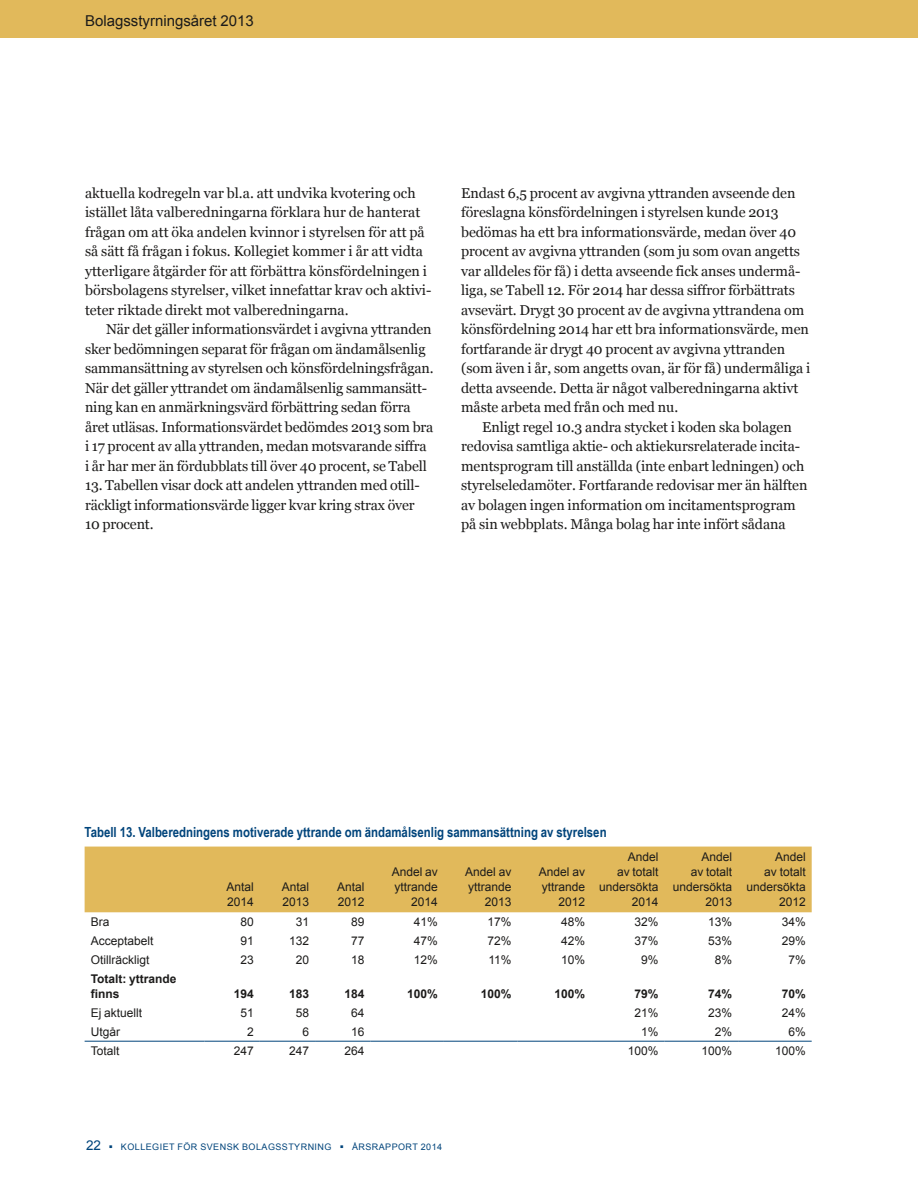
<style>
.page{position:relative;width:918px;height:1188px;background:#fff}
.page>*{position:absolute;margin:0;border:0;box-sizing:border-box;transform-origin:0 0}
.t1{font:15px "Arial";color:#1c1b1a}
.t2{font:14.25px/19.5px "Georgia";letter-spacing:-.005em;color:#1c1b1a}
.t3{font:700 13.95px "Arial Narrow";color:#00447b}
.t4{font:12px/15px "Arial";color:#1c1b1a;text-align:right}
.t5{font:700 12px/15px "Arial";color:#1c1b1a}
.t6{font:9px "Arial";letter-spacing:.05em;color:#00447b}
.s1{font-size:13.5px}
</style>
<div class="page">
<div style="left:0;top:0;width:918px;height:37px;background:#e1b95b"></div>
<div style="left:85px;top:847px;width:727px;height:65px;background:#e1b95b"></div>
<hr style="left:85px;top:1041px;width:120px;height:1px;background:#00447b">
<hr style="left:205px;top:1041px;width:55px;height:1px;background:#00447b">
<hr style="left:260px;top:1041px;width:55px;height:1px;background:#00447b">
<hr style="left:315px;top:1041px;width:55px;height:1px;background:#00447b">
<hr style="left:370px;top:1041px;width:74px;height:1px;background:#00447b">
<hr style="left:444px;top:1041px;width:73px;height:1px;background:#00447b">
<hr style="left:517px;top:1041px;width:74px;height:1px;background:#00447b">
<hr style="left:591px;top:1041px;width:74px;height:1px;background:#00447b">
<hr style="left:665px;top:1041px;width:73px;height:1px;background:#00447b">
<hr style="left:738px;top:1041px;width:74px;height:1px;background:#00447b">
<p class="t1" style="left:85px;top:11px;width:170px">Bolagsstyrningsåret 2013</p>
<p class="t2" style="left:85px;top:184px;width:348px">aktuella kodregeln var bl.a. att undvika kvotering och istället låta valberedningarna förklara hur de hanterat frågan om att öka andelen kvinnor i styrelsen för att på så sätt få frågan i fokus. Kollegiet kommer i år att vidta ytterligare åtgärder för att förbättra könsfördelningen i börsbolagens styrelser, vilket innefattar krav och aktivi&shy;teter riktade direkt mot valberedningarna.</p>
<p class="t2" style="left:85px;top:320px;width:350px;text-indent:21px">När det gäller informationsvärdet i avgivna yttranden sker bedömningen separat för frågan om ändamålsenlig sammansättning av styrelsen och könsfördelningsfrågan.<br>När det gäller yttrandet om ändamålsenlig sammansätt&shy;ning kan en anmärkningsvärd förbättring sedan förra året utläsas. Informationsvärdet bedömdes 2013 som bra i 17 procent av alla yttranden, medan motsvarande siffra i år har mer än fördubblats till över 40 procent, se Tabell</p>
<p class="t2" style="left:85px;top:476px;width:336px">13. Tabellen visar dock att andelen yttranden med otill&shy;räckligt informationsvärde ligger kvar kring strax över<br>10 procent.</p>
<p class="t2" style="left:461px;top:183px;width:351px">Endast 6,5 procent av avgivna yttranden avseende den föreslagna könsfördelningen i styrelsen kunde 2013 bedömas ha ett bra informationsvärde, medan över 40 procent av avgivna yttranden (som ju som ovan angetts var alldeles för få) i detta avseende fick anses undermå&shy;liga, se Tabell 12. För 2014 har dessa siffror förbättrats avsevärt. Drygt 30 procent av de avgivna yttrandena om könsfördelning 2014 har ett bra informationsvärde, men fortfarande är drygt 40 procent av avgivna yttranden (som även i år, som angetts ovan, är för få) undermåliga i detta avseende. Detta är något valberedningarna aktivt måste arbeta med från och med nu.</p>
<p class="t2" style="left:461px;top:417px;width:348px;text-indent:21px">Enligt regel 10.3 andra stycket i koden ska bolagen redovisa samtliga aktie- och aktiekursrelaterade incita&shy;mentsprogram till anställda (inte enbart ledningen) och styrelseledamöter. Fortfarande redovisar mer än hälften av bolagen ingen information om incitamentsprogram på sin webbplats. Många bolag har inte infört sådana</p>
<p class="t3" style="left:85px;top:821px;width:524px">Tabell 13. Valberedningens motiverade yttrande om ändamålsenlig sammansättning av styrelsen</p>
<p class="t4" style="left:226px;top:880px;width:29px;text-align:left">Antal<br>2014</p>
<p class="t4" style="left:282px;top:880px;width:29px;text-align:left">Antal<br>2013</p>
<p class="t4" style="left:337px;top:880px;width:29px;text-align:left">Antal<br>2012</p>
<p class="t4" style="left:392px;top:865px;width:48px">Andel av yttrande<br>2014</p>
<p class="t4" style="left:465px;top:865px;width:48px">Andel av yttrande<br>2013</p>
<p class="t4" style="left:539px;top:865px;width:48px">Andel av yttrande<br>2012</p>
<p class="t4" style="left:599px;top:850px;width:61px">Andel<br>av totalt undersökta<br>2014</p>
<p class="t4" style="left:673px;top:850px;width:61px">Andel<br>av totalt undersökta<br>2013</p>
<p class="t4" style="left:746px;top:850px;width:61px">Andel<br>av totalt undersökta<br>2012</p>
<p class="t4" style="left:91px;top:914px;width:20px">Bra</p>
<p class="t4" style="left:241px;top:914px;width:15px">80</p>
<p class="t4" style="left:296px;top:914px;width:15px">31</p>
<p class="t4" style="left:351px;top:914px;width:15px">89</p>
<p class="t4" style="left:414px;top:914px;width:26px">41%</p>
<p class="t4" style="left:488px;top:914px;width:26px">17%</p>
<p class="t4" style="left:561px;top:914px;width:26px">48%</p>
<p class="t4" style="left:635px;top:914px;width:26px">32%</p>
<p class="t4" style="left:708px;top:914px;width:26px">13%</p>
<p class="t4" style="left:782px;top:914px;width:26px">34%</p>
<p class="t4" style="left:91px;top:933px;width:64px">Acceptabelt</p>
<p class="t4" style="left:241px;top:933px;width:15px">91</p>
<p class="t4" style="left:289px;top:933px;width:22px">132</p>
<p class="t4" style="left:351px;top:933px;width:15px">77</p>
<p class="t4" style="left:414px;top:933px;width:26px">47%</p>
<p class="t4" style="left:488px;top:933px;width:26px">72%</p>
<p class="t4" style="left:561px;top:933px;width:26px">42%</p>
<p class="t4" style="left:635px;top:933px;width:26px">37%</p>
<p class="t4" style="left:708px;top:933px;width:26px">53%</p>
<p class="t4" style="left:782px;top:933px;width:26px">29%</p>
<p class="t4" style="left:91px;top:952px;width:60px">Otillräckligt</p>
<p class="t4" style="left:241px;top:952px;width:15px">23</p>
<p class="t4" style="left:296px;top:952px;width:15px">20</p>
<p class="t4" style="left:351px;top:952px;width:15px">18</p>
<p class="t4" style="left:414px;top:952px;width:26px">12%</p>
<p class="t4" style="left:488px;top:952px;width:25px">11%</p>
<p class="t4" style="left:561px;top:952px;width:26px">10%</p>
<p class="t4" style="left:641px;top:952px;width:19px">9%</p>
<p class="t4" style="left:715px;top:952px;width:19px">8%</p>
<p class="t4" style="left:788px;top:952px;width:19px">7%</p>
<p class="t5" style="left:91px;top:971px;width:87px">Totalt: yttrande finns</p>
<p class="t5" style="left:234px;top:986px;width:22px">194</p>
<p class="t5" style="left:289px;top:986px;width:22px">183</p>
<p class="t5" style="left:344px;top:986px;width:22px">184</p>
<p class="t5" style="left:407px;top:986px;width:32px">100%</p>
<p class="t5" style="left:481px;top:986px;width:32px">100%</p>
<p class="t5" style="left:554px;top:986px;width:32px">100%</p>
<p class="t5" style="left:635px;top:986px;width:26px">79%</p>
<p class="t5" style="left:708px;top:986px;width:26px">74%</p>
<p class="t5" style="left:782px;top:986px;width:26px">70%</p>
<p class="t4" style="left:91px;top:1005px;width:53px">Ej aktuellt</p>
<p class="t4" style="left:241px;top:1005px;width:15px">51</p>
<p class="t4" style="left:296px;top:1005px;width:15px">58</p>
<p class="t4" style="left:351px;top:1005px;width:15px">64</p>
<p class="t4" style="left:635px;top:1005px;width:26px">21%</p>
<p class="t4" style="left:708px;top:1005px;width:26px">23%</p>
<p class="t4" style="left:782px;top:1005px;width:26px">24%</p>
<p class="t4" style="left:91px;top:1024px;width:31px">Utgår</p>
<p class="t4" style="left:247px;top:1024px;width:8px">2</p>
<p class="t4" style="left:302px;top:1024px;width:8px">6</p>
<p class="t4" style="left:351px;top:1024px;width:15px">16</p>
<p class="t4" style="left:641px;top:1024px;width:19px">1%</p>
<p class="t4" style="left:715px;top:1024px;width:19px">2%</p>
<p class="t4" style="left:788px;top:1024px;width:19px">6%</p>
<p class="t4" style="left:91px;top:1043px;width:30px">Totalt</p>
<p class="t4" style="left:234px;top:1043px;width:22px">247</p>
<p class="t4" style="left:289px;top:1043px;width:22px">247</p>
<p class="t4" style="left:344px;top:1043px;width:22px">264</p>
<p class="t4" style="left:628px;top:1043px;width:32px">100%</p>
<p class="t4" style="left:702px;top:1043px;width:32px">100%</p>
<p class="t4" style="left:775px;top:1043px;width:32px">100%</p>
<p class="t6" style="left:86px;top:1141px;width:358px"><span class="s1">22</span> ▪ KOLLEGIET FÖR SVENSK BOLAGSSTYRNING ▪ ÅRSRAPPORT 2014</p>
</div>
